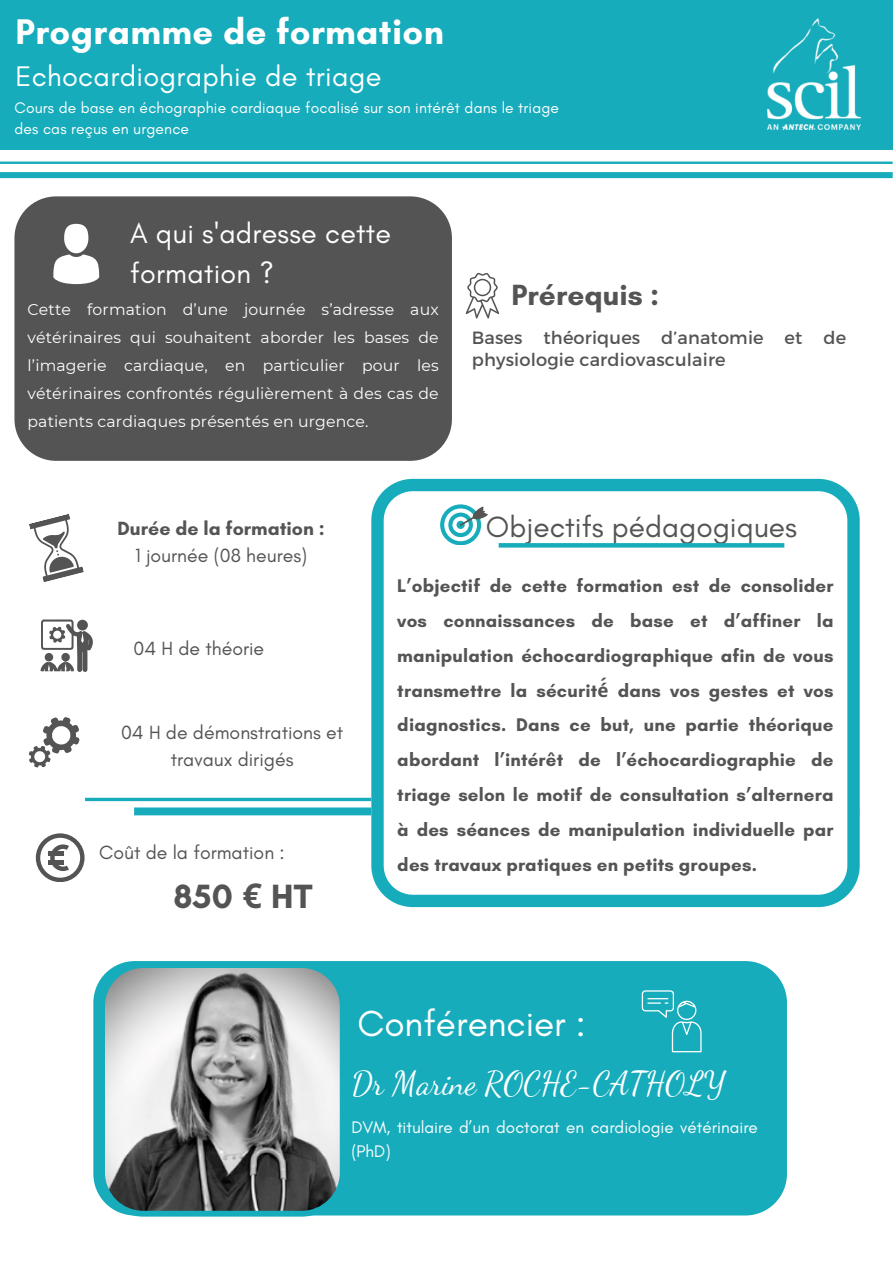
<style>
.page{position:relative;width:893px;height:1264px;background:#fff}
.page>*{position:absolute;margin:0;border:0;box-sizing:border-box;transform-origin:0 0}
.t1{font:36.9px "Glacial Indifference";color:#fff}
.t2{font:700 36.3px "Glacial Indifference";letter-spacing:.01em;color:#fff}
.t3{font:700 34.2px "Glacial Indifference";color:#545454}
.t4{font:32.4px "Dancing Script";color:#fff}
.t5{font:29.7px "Glacial Indifference";color:#545454}
.t6{font:700 29.7px "Glacial Indifference";color:#545454}
.t7{font:28.8px "Glacial Indifference";letter-spacing:.01em;color:#fff}
.t8{font:28.65px/40px "Glacial Indifference";letter-spacing:.01em;color:#fff}
.t9{font:19.5px/27px "Glacial Indifference";color:#545454;text-align:center}
.t10{font:700 19.5px "Glacial Indifference";color:#545454}
.t11{font:700 18.6px/34.8px "Glacial Indifference";letter-spacing:.01em;color:#545454;text-align:justify}
.t12{font:17.7px/22.5px "Montserrat";letter-spacing:.01em;color:#545454}
.t13{font:17.1px/23.5px "Glacial Indifference";color:#fff}
.t14{font:15.6px/28px "Montserrat";letter-spacing:.01em;color:#fff;text-align:justify}
.t15{font:15.6px/21.1px "Glacial Indifference";letter-spacing:.01em;color:#fff}
.s1{font-family:"Noto Sans"}
</style>
<div class="page">
<div style="left:0;top:0;width:892px;height:150px;background:#16acbb"></div>
<div style="left:134px;top:807px;width:725px;height:8px;background:#16acbb"></div>
<svg style="left:85px;top:797px;width:286px;height:4px"></svg>
<div style="left:0;top:172px;width:892px;height:6px;background:#16acbb"></div>
<hr style="left:0;top:161px;width:892px;height:3px;background:#16acbb">
<div style="left:93px;top:961px;width:693px;height:254px;background:#16acbb"></div>
<svg style="left:641px;top:990px;width:60px;height:62px;background:#30b5c2"></svg>
<svg style="left:371px;top:479px;width:488px;height:428px"></svg>
<svg style="left:440px;top:504px;width:50px;height:41px"></svg>
<div style="left:14px;top:196px;width:438px;height:265px;background:#545454"></div>
<div style="left:64px;top:224px;width:24px;height:29px;background:#fff;border-radius:50%"></div>
<svg style="left:53px;top:254px;width:47px;height:30px"></svg>
<svg style="left:465px;top:273px;width:34px;height:45px"></svg>
<svg style="left:36px;top:833px;width:48px;height:48px"></svg>
<hr style="left:48px;top:860px;width:15px;height:4px;background:#545454">
<hr style="left:48px;top:851px;width:15px;height:4px;background:#545454">
<img style="left:767px;top:19px;width:93px;height:110px">
<svg style="left:29px;top:514px;width:55px;height:68px"></svg>
<svg style="left:40px;top:619px;width:53px;height:53px"></svg>
<svg style="left:29px;top:717px;width:50px;height:50px"></svg>
<svg style="left:498px;top:543px;width:286px;height:4px"></svg>
<svg style="left:99px;top:962px;width:246px;height:254px"></svg>
<p class="t2" style="left:16px;top:10px;width:430px">Programme de formation</p>
<p class="t7" style="left:16px;top:58px;width:367px">Echocardiographie de triage</p>
<p class="t15" style="left:14px;top:96px;width:546px">Cours de base en échographie cardiaque focalisé sur son intérêt dans le triage des cas reçus en urgence</p>
<p class="t8" style="left:130px;top:213px;width:263px">A qui s'adresse cette formation ?</p>
<p class="t14" style="left:27px;top:295px;width:413px">Cette formation d’une journée s’adresse aux vétérinaires qui souhaitent aborder les bases de l’imagerie cardiaque, en particulier pour les vétérinaires confrontés régulièrement à des cas de patients cardiaques présentés en urgence.</p>
<p class="t10" style="left:118px;top:516px;width:209px">Durée de la formation :</p>
<p class="t9" style="left:135px;top:541px;width:173px">1 journée (08 heures)</p>
<p class="t6" style="left:511px;top:277px;width:149px">Prérequis :</p>
<p class="t12" style="left:472px;top:325px;width:376px">Bases théoriques d’anatomie et de physiologie cardiovasculaire</p>
<p class="t5" style="left:486px;top:509px;width:312px">Objectifs pédagogiques</p>
<p class="t9" style="left:133px;top:635px;width:132px">04 H de théorie</p>
<p class="t9" style="left:121px;top:718px;width:224px">04 H de démonstrations et travaux dirigés</p>
<p class="t9" style="left:99px;top:838px;width:187px">Coût de la formation :</p>
<p class="t3" style="left:173px;top:875px;width:141px">850 <span class="s1">€</span> HT</p>
<p class="t11" style="left:397px;top:568px;width:437px">L’objectif de cette formation est de consolider vos connaissances de base et d’affiner la manipulation échocardiographique afin de vous transmettre la sécurit<span class="s1">é́</span> dans vos gestes et vos diagnostics. Dans ce but, une partie théorique abordant l’intérêt de l’échocardiographie de triage selon le motif de consultation s’alternera à des séances de manipulation individuelle par des travaux pratiques en petits groupes.</p>
<p class="t1" style="left:357px;top:1000px;width:229px">Conférencier :</p>
<p class="t4" style="left:351px;top:1064px;width:375px">Dr Marine ROCHE-CATHOLY</p>
<p class="t13" style="left:351px;top:1115px;width:408px">DVM, titulaire d’un doctorat en cardiologie vétérinaire (PhD)</p>
</div>
